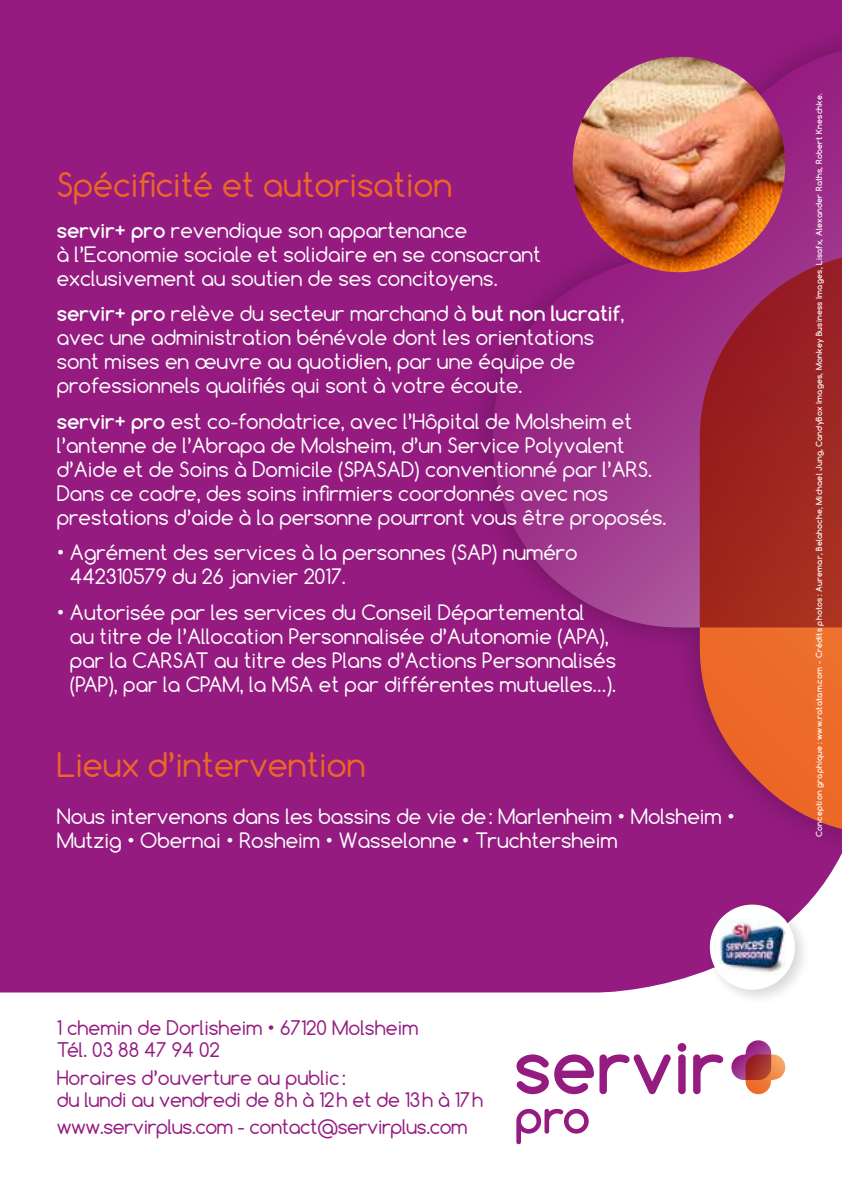
<style>
.page{position:relative;width:842px;height:1191px;background:#fff}
.page>*{position:absolute;margin:0;border:0;box-sizing:border-box;transform-origin:0 0}
.t1{font:32px "Comfortaa";color:#ec6725}
.t2{font:20px/24px "Comfortaa";color:#fff}
.t3{font:19px/22px "Comfortaa";color:#951b81}
.t4{font:19px "Comfortaa";letter-spacing:-.02em;color:#951b81}
.t5{font:700 8px "Comfortaa";letter-spacing:.03em;color:#fff}
.s1{font-weight:700}
</style>
<div class="page">
<div style="left:0;top:0;width:842px;height:992px;background:#951b81"></div>
<div style="left:461px;top:14px;width:381px;height:852px;background:#951b81"></div>
<svg style="left:700px;top:627px;width:142px;height:207px"></svg>
<svg style="left:493px;top:45px;width:349px;height:582px"></svg>
<svg style="left:516px;top:1054px;width:155px;height:40px"></svg>
<svg style="left:678px;top:1043px;width:8px;height:51px"></svg>
<svg style="left:693px;top:1054px;width:30px;height:40px"></svg>
<svg style="left:516px;top:1108px;width:73px;height:36px"></svg>
<svg style="left:731px;top:1040px;width:54px;height:54px"></svg>
<img style="left:573px;top:57px;width:212px;height:215px">
<div style="left:704px;top:899px;width:107px;height:106px;background:#000;opacity:.15"></div>
<div style="left:710px;top:904px;width:85px;height:85px;background:#fff;border-radius:50%"></div>
<img style="left:719px;top:919px;width:66px;height:56px">
<h1 class="t1" style="left:57px;top:164px;width:397px">Spécificité et autorisation</h1>
<p class="t2" style="left:57px;top:218px;width:486px"><span class="s1">servir+ pro</span> revendique son appartenance<br>à l’Economie sociale et solidaire en se consacrant exclusivement au soutien de ses concitoyens.</p>
<p class="t2" style="left:57px;top:301px;width:569px"><span class="s1">servir+ pro</span> relève du secteur marchand à <span class="s1">but non lucratif</span>, avec une administration bénévole dont les orientations sont mises en œuvre au quotidien, par une équipe de professionnels qualifiés qui sont à votre écoute.</p>
<p class="t2" style="left:57px;top:409px;width:611px"><span class="s1">servir+ pro</span> est co-fondatrice, avec l’Hôpital de Molsheim et l’antenne de l’Abrapa de Molsheim, d’un Service Polyvalent d’Aide et de Soins à Domicile (SPASAD) conventionné par l’ARS.<br>Dans ce cadre, des soins infirmiers coordonnés avec nos prestations d’aide à la personne pourront vous être proposés.</p>
<p class="t2" style="left:70px;top:540px;width:509px;text-indent:-13px">• Agrément des services à la personnes (SAP) numéro<br>442310579 du 26 janvier 2017.</p>
<p class="t2" style="left:70px;top:599px;width:548px;text-indent:-13px">• Autorisée par les services du Conseil Départemental<br>au titre de l’Allocation Personnalisée d’Autonomie (APA), par la CARSAT au titre des Plans d’Actions Personnalisés (PAP), par la CPAM, la MSA et par différentes mutuelles…).</p>
<h1 class="t1" style="left:57px;top:744px;width:310px">Lieux d’intervention</h1>
<p class="t2" style="left:57px;top:803px;width:680px">Nous intervenons dans les bassins de vie de: Marlenheim • Molsheim •<br>Mutzig • Obernai • Rosheim • Wasselonne • Truchtersheim</p>
<p class="t3" style="left:57px;top:1016px;width:363px">1 chemin de Dorlisheim • 67120 Molsheim<br>Tél. 03 88 47 94 02</p>
<p class="t3" style="left:57px;top:1066px;width:428px">Horaires d’ouverture au public:<br>du lundi au vendredi de 8h à 12h et de 13h à 17h</p>
<p class="t4" style="left:57px;top:1115px;width:412px">www.servirplus.com - contact@servirplus.com</p>
<p class="t5" style="left:814px;top:837px;width:745px;rotate:-90deg">Conception graphique : www.ratatam.com - Crédits photos : Auremar, Belahoche, Michael Jung, CandyBox Images, Monkey Business Images, Lisafx, Alexander Raths, Robert Kneschke.</p>
</div>
